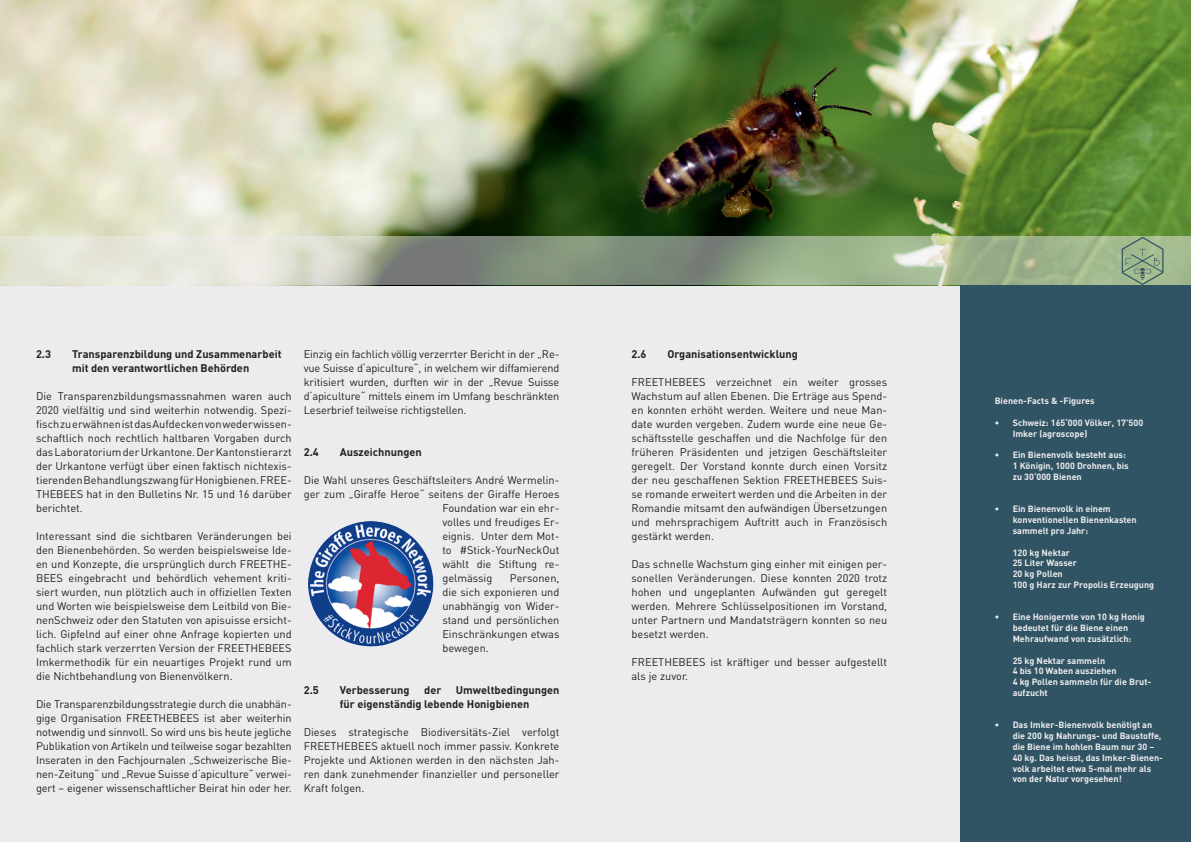
<style>
.page{position:relative;width:1191px;height:842px;background:#fff}
.page>*{position:absolute;margin:0;border:0;box-sizing:border-box;transform-origin:0 0}
.t1{font:11px/14px "DIN";color:#231f20;text-align:justify}
.t2{font:700 11px/14px "DIN";color:#231f20}
.t3{font:700 9px/10.8px "DIN";color:#ececee}
</style>
<div class="page">
<div style="left:0;top:0;width:595px;height:842px;background:#ececee"></div>
<div style="left:595px;top:0;width:596px;height:842px;background:#ececee"></div>
<img style="left:0;top:0;width:1191px;height:237px">
<svg style="left:0;top:237px;width:1191px;height:48px;background:#aab6a0"></svg>
<svg style="left:1121px;top:237px;width:42px;height:48px;background:#91ab88"></svg>
<img style="left:309px;top:522px;width:124px;height:124px">
<div style="left:961px;top:285px;width:230px;height:557px;background:#305463"></div>
<p class="t2" style="left:36px;top:347px;width:17px">2.3</p>
<p class="t2" style="left:72px;top:347px;width:211px">Transparenzbildung und Zusammenarbeit mit den verantwortlichen Behörden</p>
<p class="t1" style="left:36px;top:389px;width:257px">Die Transparenzbildungsmassnahmen waren auch 2020 vielfältig und sind weiterhin notwendig. Spezi&shy;fisch zu erwähnen ist das Aufdecken von weder wissen&shy;schaftlich noch rechtlich haltbaren Vorgaben durch das Laboratorium der Urkantone. Der Kantonstierarzt der Urkantone verfügt über einen faktisch nichtexis&shy;tierenden Behandlungszwang für Honigbienen. FREE-THEBEES hat in den Bulletins Nr. 15 und 16 darüber berichtet.</p>
<p class="t1" style="left:36px;top:529px;width:257px">Interessant sind die sichtbaren Veränderungen bei den Bienenbehörden. So werden beispielsweise Ide&shy;en und Konzepte, die ursprünglich durch FREETHE-BEES eingebracht und behördlich vehement kriti&shy;siert wurden, nun plötzlich auch in offiziellen Texten und Worten wie beispielsweise dem Leitbild von Bie&shy;nenSchweiz oder den Statuten von apisuisse ersicht&shy;lich. Gipfelnd auf einer ohne Anfrage kopierten und fachlich stark verzerrten Version der FREETHEBEES Imkermethodik für ein neuartiges Projekt rund um die Nichtbehandlung von Bienenvölkern.</p>
<p class="t1" style="left:36px;top:697px;width:257px">Die Transparenzbildungsstrategie durch die unabhän&shy;gige Organisation FREETHEBEES ist aber weiterhin notwendig und sinnvoll. So wird uns bis heute jegliche Publikation von Artikeln und teilweise sogar bezahlten Inseraten in den Fachjournalen „Schweizerische Bie&shy;nen-Zeitung“ und „Revue Suisse d‘apiculture“ verwei&shy;gert – eigener wissenschaftlicher Beirat hin oder her.</p>
<p class="t1" style="left:304px;top:347px;width:257px">Einzig ein fachlich völlig verzerrter Bericht in der „Re&shy;vue Suisse d‘apiculture“, in welchem wir diffamierend kritisiert wurden, durften wir in der „Revue Suisse d‘apiculture“ mittels einem im Umfang beschränkten Leserbrief teilweise richtigstellen.</p>
<p class="t2" style="left:304px;top:445px;width:17px">2.4</p>
<p class="t2" style="left:340px;top:445px;width:84px">Auszeichnungen</p>
<p class="t1" style="left:304px;top:473px;width:257px">Die Wahl unseres Geschäftsleiters André Wermelin-</p>
<p class="t1" style="left:304px;top:487px;width:257px">ger zum „Giraffe Heroe“ seitens der Giraffe Heroes</p>
<p class="t1" style="left:442px;top:501px;width:119px">Foundation war ein ehr-</p>
<p class="t1" style="left:442px;top:515px;width:119px">volles und freudiges Er-</p>
<p class="t1" style="left:442px;top:529px;width:119px">eignis. Unter dem Mot-</p>
<p class="t1" style="left:442px;top:543px;width:119px">to #Stick-YourNeckOut</p>
<p class="t1" style="left:442px;top:557px;width:119px">wählt die Stiftung re-</p>
<p class="t1" style="left:442px;top:571px;width:52px">gelmässig</p>
<p class="t1" style="left:442px;top:571px;width:119px;text-indent:68px">Personen, die sich exponieren und unabhängig von Wider&shy;stand und persönlichen Einschränkungen etwas bewegen.</p>
<p class="t2" style="left:304px;top:683px;width:17px">2.5</p>
<p class="t2" style="left:340px;top:683px;width:71px">Verbesserung</p>
<p class="t2" style="left:424px;top:683px;width:19px">der</p>
<p class="t2" style="left:340px;top:683px;width:221px;text-indent:116px">Umweltbedingungen für eigenständig lebende Honigbienen</p>
<p class="t1" style="left:304px;top:725px;width:257px">Dieses strategische Biodiversitäts-Ziel verfolgt FREETHEBEES aktuell noch immer passiv. Konkrete Projekte und Aktionen werden in den nächsten Jah&shy;ren dank zunehmender finanzieller und personeller Kraft folgen.</p>
<p class="t2" style="left:631px;top:347px;width:17px">2.6</p>
<p class="t2" style="left:667px;top:347px;width:132px">Organisationsentwicklung</p>
<p class="t1" style="left:631px;top:375px;width:257px">FREETHEBEES verzeichnet ein weiter grosses Wachstum auf allen Ebenen. Die Erträge aus Spend&shy;en konnten erhöht werden. Weitere und neue Man&shy;date wurden vergeben. Zudem wurde eine neue Ge&shy;schäftsstelle geschaffen und die Nachfolge für den früheren Präsidenten und jetzigen Geschäftsleiter geregelt. Der Vorstand konnte durch einen Vorsitz der neu geschaffenen Sektion FREETHEBEES Suis&shy;se romande erweitert werden und die Arbeiten in der Romandie mitsamt den aufwändigen Übersetzungen und mehrsprachigem Auftritt auch in Französisch gestärkt werden.</p>
<p class="t1" style="left:631px;top:557px;width:257px">Das schnelle Wachstum ging einher mit einigen per&shy;sonellen Veränderungen. Diese konnten 2020 trotz hohen und ungeplanten Aufwänden gut geregelt werden. Mehrere Schlüsselpositionen im Vorstand, unter Partnern und Mandatsträgern konnten so neu besetzt werden.</p>
<p class="t1" style="left:631px;top:655px;width:257px">FREETHEBEES ist kräftiger und besser aufgestellt als je zuvor.</p>
<p class="t3" style="left:994px;top:395px;width:101px">Bienen-Facts &amp; -Figures</p>
<p class="t3" style="left:1012px;top:417px;width:132px;text-indent:-18px">• Schweiz: 165‘000 Völker, 17’500<br>Imker (agroscope)</p>
<p class="t3" style="left:1012px;top:449px;width:117px;text-indent:-18px">• Ein Bienenvolk besteht aus:<br>1 Königin, 1000 Drohnen, bis zu 30‘000 Bienen</p>
<p class="t3" style="left:1012px;top:503px;width:125px;text-indent:-18px">• Ein Bienenvolk in einem konventionellen Bienenkasten sammelt pro Jahr:</p>
<p class="t3" style="left:1012px;top:546px;width:143px">120 kg Nektar<br>25 Liter Wasser<br>20 kg Pollen<br>100 g Harz zur Propolis Erzeugung</p>
<p class="t3" style="left:994px;top:611px;width:152px;text-align:center">• Eine Honigernte von 10 kg Honig bedeutet für die Biene einen<br>Mehraufwand von zusätzlich:</p>
<p class="t3" style="left:1012px;top:654px;width:140px">25 kg Nektar sammeln<br>4 bis 10 Waben ausziehen<br>4 kg Pollen sammeln für die Brut&shy;aufzucht</p>
<p class="t3" style="left:1012px;top:719px;width:152px;text-indent:-18px">• Das Imker-Bienenvolk benötigt an die 200 kg Nahrungs- und Baustoffe, die Biene im hohlen Baum nur 30 –<br>40 kg. Das heisst, das Imker-Bienen&shy;volk arbeitet etwa 5-mal mehr als von der Natur vorgesehen!</p>
</div>
